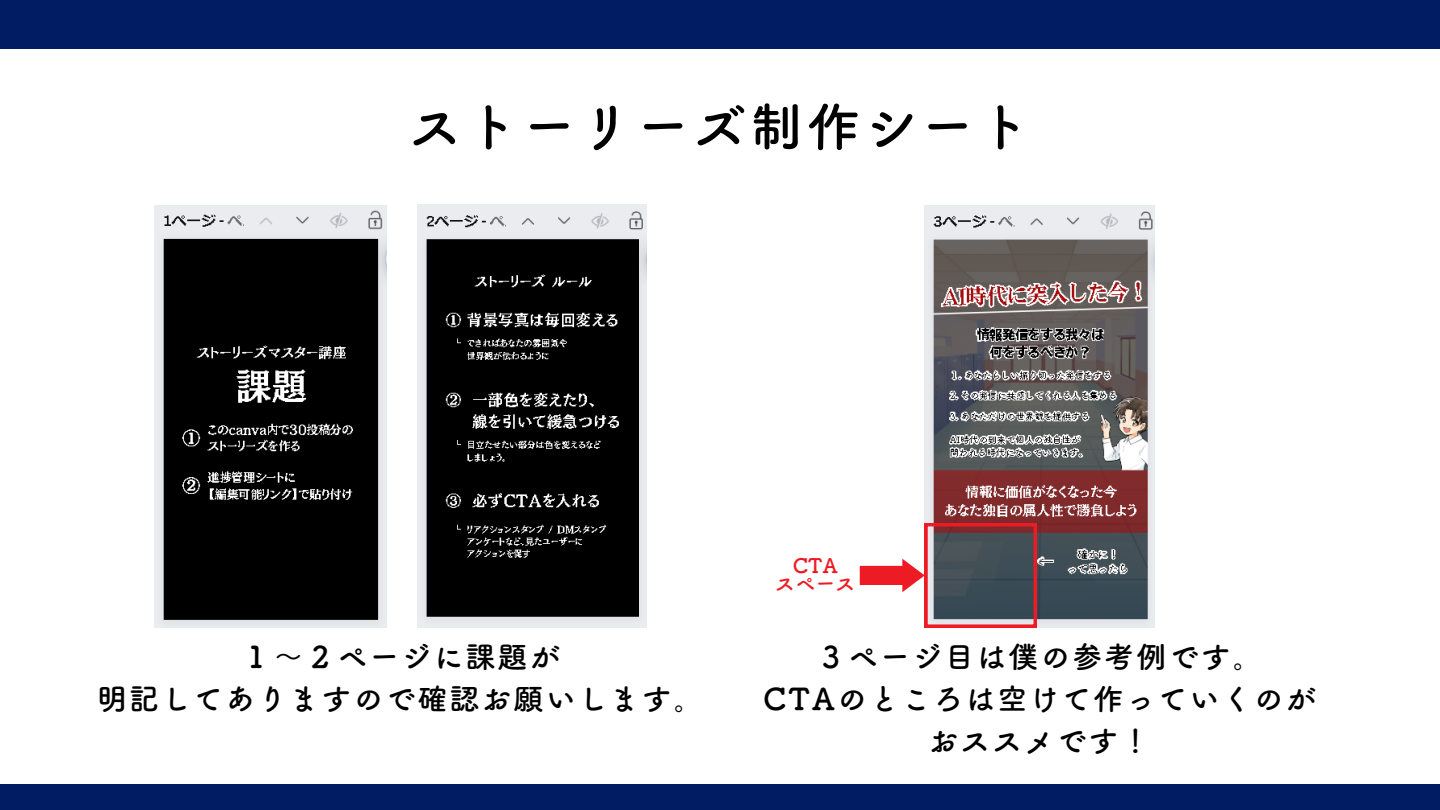
<style>
.page{position:relative;width:1440px;height:810px;background:#fff}
.page>*{position:absolute;margin:0;border:0;box-sizing:border-box;transform-origin:0 0}
.t1{font:53.3px "Canva Tsuku B Rd Gothic Std B";letter-spacing:.07em;color:#000}
.t2{font:30px "Canva Tsuku B Rd Gothic Std B";letter-spacing:.07em;color:#000}
.t3{font:20px "Canva Tsuku B Rd Gothic Std B";letter-spacing:.005em;color:#ed1c24}
</style>
<div class="page">
<div style="left:0;top:0;width:1440px;height:48px;background:#011c62"></div>
<div style="left:0;top:784px;width:1440px;height:26px;background:#011c62"></div>
<img style="left:154px;top:206px;width:232px;height:421px">
<img style="left:418px;top:205px;width:228px;height:423px">
<img style="left:925px;top:206px;width:229px;height:422px">
<svg style="left:860px;top:523px;width:176px;height:104px"></svg>
<p class="t1" style="left:409px;top:99px;width:624px">ストーリーズ制作シート</p>
<p class="t2" style="left:241px;top:642px;width:320px">１～２ページに課題が</p>
<p class="t2" style="left:97px;top:684px;width:608px">明記してありますので確認お願いします。</p>
<p class="t3" style="left:793px;top:556px;width:47px">CTA</p>
<p class="t3" style="left:775px;top:574px;width:82px">スペース</p>
<p class="t2" style="left:816px;top:642px;width:448px">３ページ目は僕の参考例です。</p>
<p class="t2" style="left:763px;top:684px;width:554px">CTAのところは空けて作っていくのが</p>
<p class="t2" style="left:928px;top:726px;width:224px">おススメです！</p>
</div>
